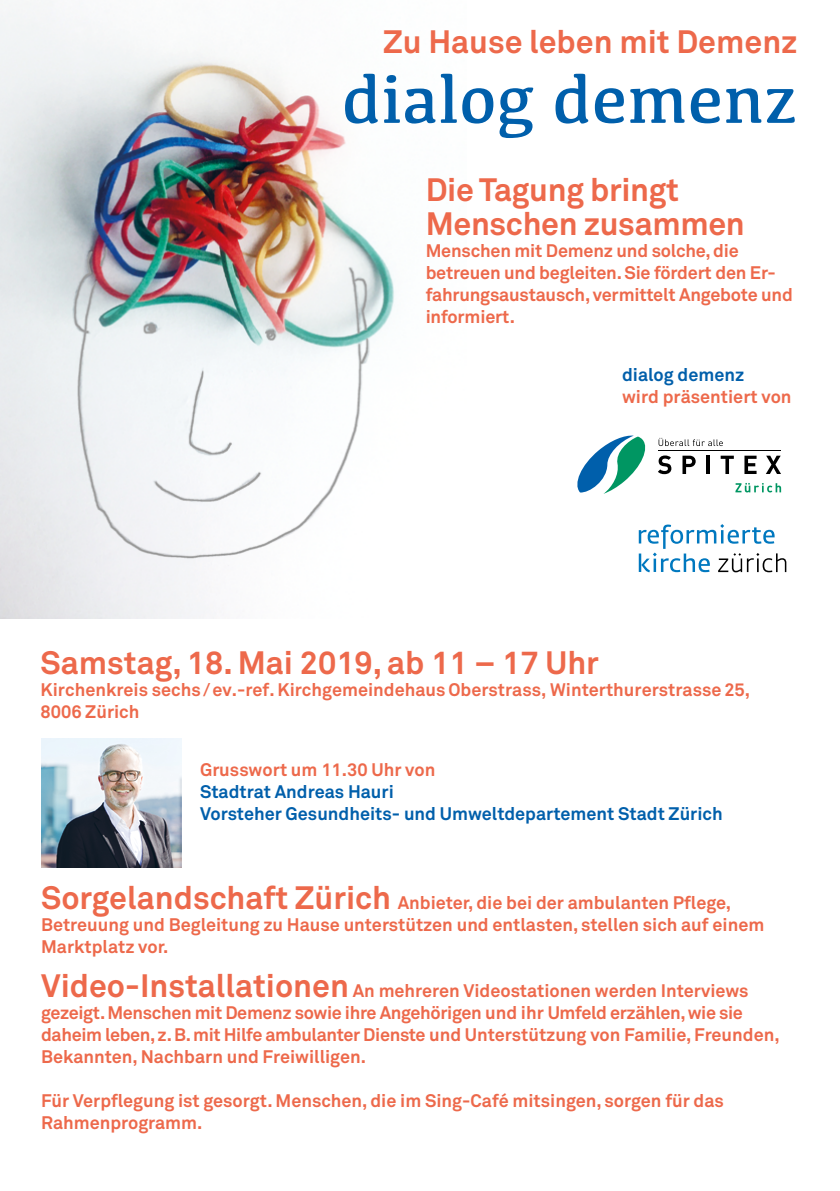
<style>
.page{position:relative;width:840px;height:1191px;background:#fff}
.page>*{position:absolute;margin:0;border:0;box-sizing:border-box;transform-origin:0 0}
.t1{font:70.6px "Kefa";color:#005fab}
.t2{font:700 32px/34px "Akkurat Std";color:#ed694b}
.t3{font:700 18px/22px "Akkurat Std";color:#ed694b}
.t4{font:700 18px "Akkurat Std";letter-spacing:-.02em;color:#ed694b}
.t5{font:700 18px "Akkurat Std";color:#005fab}
.s1{color:#005fab}
.s2{font-size:32px}
</style>
<div class="page">
<img style="left:0;top:0;width:395px;height:618px">
<svg style="left:577px;top:435px;width:69px;height:59px"></svg>
<svg style="left:735px;top:483px;width:45px;height:9px"></svg>
<svg style="left:658px;top:455px;width:13px;height:19px"></svg>
<svg style="left:682px;top:456px;width:13px;height:18px"></svg>
<hr style="left:706px;top:456px;width:3px;height:18px;background:#000">
<svg style="left:720px;top:456px;width:13px;height:18px"></svg>
<svg style="left:744px;top:456px;width:12px;height:18px"></svg>
<svg style="left:766px;top:456px;width:14px;height:18px"></svg>
<hr style="left:658px;top:450px;width:122px;height:1px;background:#000">
<svg style="left:658px;top:438px;width:64px;height:8px"></svg>
<svg style="left:638px;top:524px;width:147px;height:48px"></svg>
<img style="left:41px;top:738px;width:140px;height:129px">
<p class="t2" style="left:383px;top:25px;width:415px">Zu Hause leben mit Demenz</p>
<p class="t1" style="left:342px;top:55px;width:456px">dialog demenz</p>
<p class="t2" style="left:425px;top:172px;width:320px">Die Tagung bringt<br>Menschen zusammen</p>
<p class="t3" style="left:425px;top:239px;width:368px">Menschen mit Demenz und solche,die betreuen und begleiten.Sie fördert den Er&shy;fahrungsaustausch, vermittelt Angebote und informiert.</p>
<p class="t3" style="left:621px;top:364px;width:171px"><span class="s1">dialog demenz<br></span>wird präsentiert von</p>
<p class="t2" style="left:41px;top:645px;width:559px">Samstag, 18. Mai 2019, ab 11 – 17 Uhr</p>
<p class="t3" style="left:41px;top:678px;width:710px">Kirchenkreis sechs / ev.-ref. Kirchgemeindehaus Oberstrass, Winterthurerstrasse 25,<br>8006 Zürich</p>
<p class="t3" style="left:200px;top:759px;width:237px">Grusswort um 11.30 Uhr von</p>
<p class="t5" style="left:200px;top:781px;width:195px">Stadtrat Andreas Hauri</p>
<p class="t5" style="left:200px;top:803px;width:524px">Vorsteher Gesundheits- und Umweltdepartement Stadt Zürich</p>
<p class="t3" style="left:41px;top:891px;width:724px"><span class="s2">Sorgelandschaft Zürich</span> Anbieter, die bei der ambulanten Pflege,<br>Betreuung und Begleitung zu Hause unterstützen und entlasten, stellen sich auf einem<br>Marktplatz vor.</p>
<p class="t3" style="left:41px;top:979px;width:708px"><span class="s2">Video-Installationen</span> An mehreren Videostationen werden Interviews</p>
<p class="t4" style="left:41px;top:1001px;width:703px">gezeigt. Menschen mit Demenz sowie ihre Angehörigen und ihr Umfeld erzählen, wie sie</p>
<p class="t4" style="left:41px;top:1023px;width:739px">daheim leben, z. B. mit Hilfe ambulanter Dienste und Unterstützung von Familie, Freunden,</p>
<p class="t3" style="left:41px;top:1045px;width:326px">Bekannten, Nachbarn und Freiwilligen.</p>
<p class="t3" style="left:41px;top:1089px;width:683px">Für Verpflegung ist gesorgt. Menschen, die im Sing-Café mitsingen, sorgen für das</p>
<p class="t3" style="left:41px;top:1111px;width:163px">Rahmenprogramm.</p>
</div>
